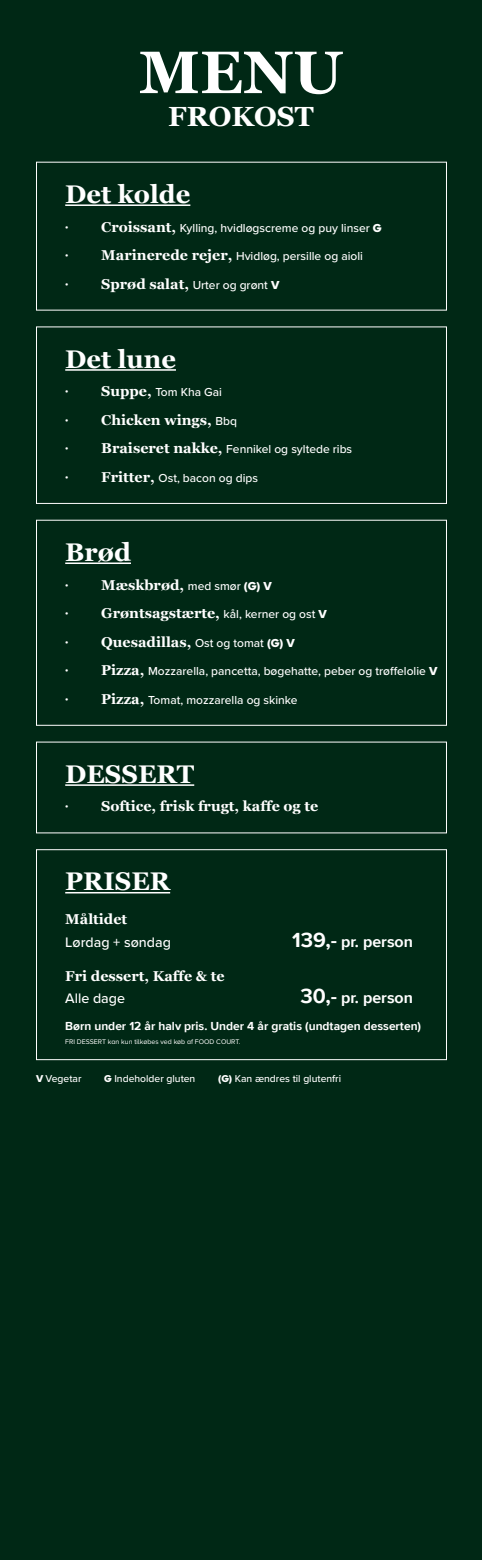
<style>
.page{position:relative;width:482px;height:1560px;background:#fff}
.page>*{position:absolute;margin:0;border:0;box-sizing:border-box;transform-origin:0 0}
.t1{font:700 59.7px "Georgia";color:#fff}
.t2{font:700 27.7px "Georgia";color:#fff}
.t3{font:700 25.5px "Georgia";color:#fff}
.t4{font:700 15.9px "Proxima Nova";color:#fff}
.t5{font:700 14.3px "Georgia";color:#fff}
.t6{font:500 14.3px "Proxima Nova";color:#fff}
.t7{font:500 12px "Proxima Nova";color:#fff}
.t8{font:700 12px "Proxima Nova";color:#fff}
.t9{font:500 10.3px "Proxima Nova";color:#fff}
.t10{font:7px "Proxima Nova A";color:#fff}
.s1{font-family:"N Haas Grotesk DS Pro 25 Th";font-weight:400;font-size:14.1px}
.s2{font-family:"Georgia";font-weight:700;font-size:14.3px}
.s3{font-family:"Proxima Nova A Extrabld";font-weight:400}
.s4{font-family:"Proxima Nova";font-weight:500;font-size:12px}
.s5{font-family:"Proxima Nova A Extrabld";font-weight:400;font-size:12px}
.s6{font-size:21px}
</style>
<div class="page">
<div style="left:0;top:0;width:482px;height:1559px;background:#002815"></div>
<div style="left:36px;top:519px;width:411px;height:206px;border:1px solid #fff"></div>
<div style="left:36px;top:849px;width:411px;height:211px;border:1px solid #fff"></div>
<div style="left:36px;top:326px;width:411px;height:178px;border:1px solid #fff"></div>
<hr style="left:65px;top:562px;width:66px;height:2px;background:#fff">
<hr style="left:65px;top:784px;width:129px;height:1px;background:#fff">
<hr style="left:65px;top:891px;width:105px;height:2px;background:#fff">
<hr style="left:65px;top:204px;width:125px;height:2px;background:#fff">
<hr style="left:65px;top:369px;width:111px;height:1px;background:#fff">
<p class="t1" style="left:139px;top:27px;width:205px">MENU</p>
<p class="t2" style="left:168px;top:96px;width:147px">FROKOST</p>
<p class="t3" style="left:65px;top:175px;width:127px">Det kolde</p>
<p class="t7" style="left:65px;top:218px;width:318px"><span class="s1">•</span> <span class="s2">Croissant,</span> Kylling, hvidløgscreme og puy linser <span class="s3">G</span></p>
<p class="t7" style="left:65px;top:247px;width:299px"><span class="s1">•</span> <span class="s2">Marinerede rejer,</span> Hvidløg, persille og aioli</p>
<p class="t7" style="left:65px;top:276px;width:216px"><span class="s1">•</span> <span class="s2">Sprød salat,</span> Urter og grønt <span class="s3">V</span></p>
<p class="t3" style="left:65px;top:339px;width:112px">Det lune</p>
<p class="t7" style="left:65px;top:383px;width:158px"><span class="s1">•</span> <span class="s2">Suppe,</span> Tom Kha Gai</p>
<p class="t5" style="left:65px;top:409px;width:173px"><span class="s1">•</span> Chicken wings, <span class="s4">Bbq</span></p>
<p class="t7" style="left:65px;top:440px;width:288px"><span class="s1">•</span> <span class="s2">Braiseret nakke,</span> Fennikel og syltede ribs</p>
<p class="t7" style="left:65px;top:469px;width:194px"><span class="s1">•</span> <span class="s2">Fritter,</span> Ost, bacon og dips</p>
<p class="t3" style="left:65px;top:533px;width:67px">Brød</p>
<p class="t5" style="left:65px;top:573px;width:208px"><span class="s1">•</span> Mæskbrød, <span class="s4">med smør</span> <span class="s5">(G) V</span></p>
<p class="t5" style="left:65px;top:602px;width:263px"><span class="s1">•</span> Grøntsagstærte, <span class="s4">kål, kerner og ost</span> <span class="s5">V</span></p>
<p class="t5" style="left:65px;top:631px;width:231px"><span class="s1">•</span> Quesadillas, <span class="s4">Ost og tomat</span> <span class="s5">(G) V</span></p>
<p class="t7" style="left:65px;top:662px;width:374px"><span class="s1">•</span> <span class="s2">Pizza,</span> Mozzarella, pancetta, bøgehatte, peber og trøffelolie <span class="s3">V</span></p>
<p class="t7" style="left:65px;top:690px;width:234px"><span class="s1">•</span> <span class="s2">Pizza,</span> Tomat, mozzarella og skinke</p>
<p class="t3" style="left:65px;top:754px;width:130px">DESSERT</p>
<p class="t5" style="left:65px;top:795px;width:254px"><span class="s1">•</span> Softice, frisk frugt, kaffe og te</p>
<p class="t3" style="left:65px;top:862px;width:106px">PRISER</p>
<p class="t5" style="left:65px;top:908px;width:64px">Måltidet</p>
<p class="t6" style="left:65px;top:931px;width:107px">Lørdag + søndag</p>
<p class="t5" style="left:65px;top:964px;width:161px">Fri dessert, Kaffe &amp; te</p>
<p class="t6" style="left:65px;top:987px;width:61px">Alle dage</p>
<p class="t4" style="left:292px;top:932px;width:122px"><span class="s6">139,-</span> pr. person</p>
<p class="t4" style="left:301px;top:988px;width:114px"><span class="s6">30,-</span> pr. person</p>
<p class="t8" style="left:65px;top:1019px;width:357px">Børn under 12 år halv pris. Under 4 år gratis (undtagen desserten)</p>
<p class="t10" style="left:65px;top:1037px;width:177px">FRI DESSERT kan kun tilkøbes ved køb af FOOD COURT.</p>
<p class="t9" style="left:36px;top:1070px;width:47px"><span class="s3">V</span> Vegetar</p>
<p class="t9" style="left:104px;top:1070px;width:93px"><span class="s3">G</span> Indeholder gluten</p>
<p class="t9" style="left:218px;top:1070px;width:125px"><span class="s3">(G)</span> Kan ændres til glutenfri</p>
</div>
